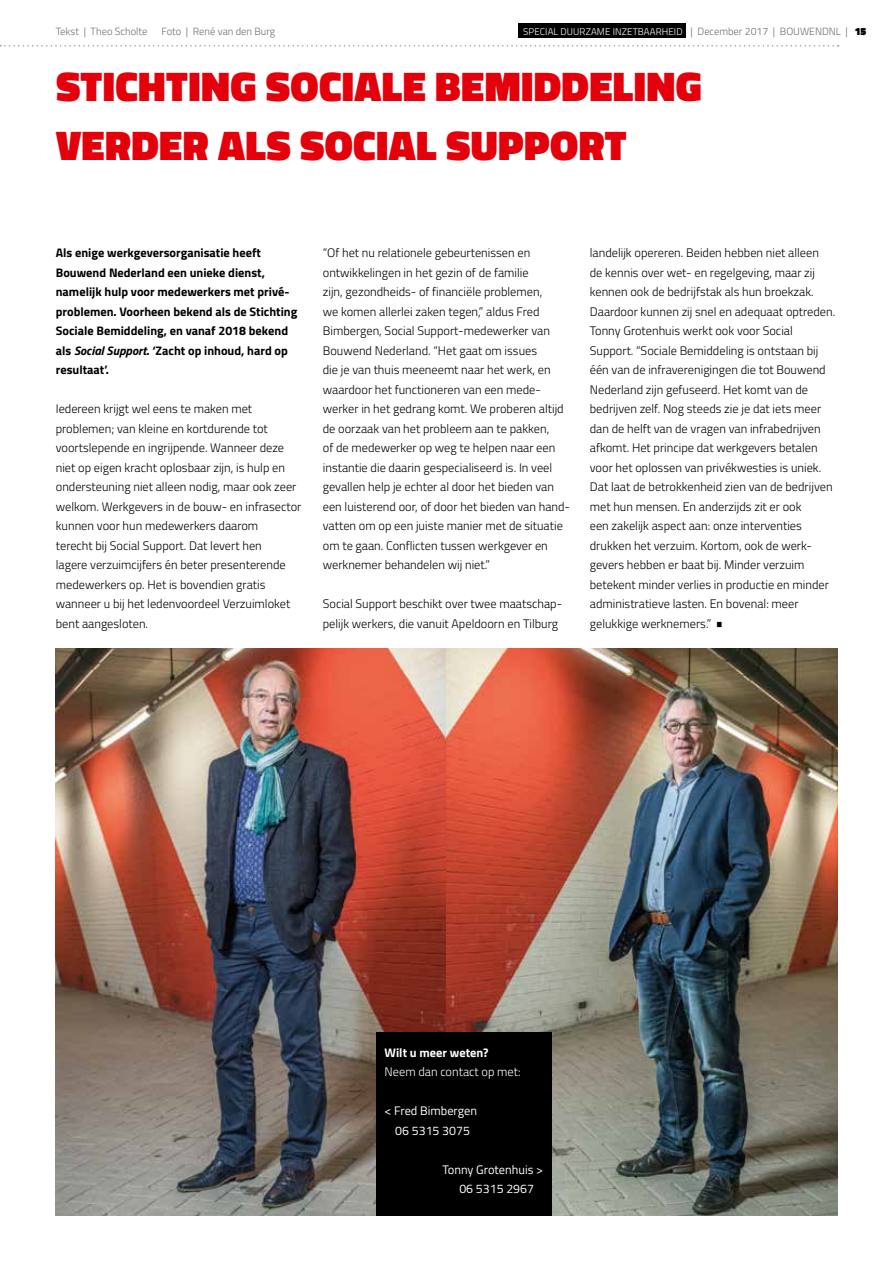
<style>
.page{position:relative;width:893px;height:1263px;background:#fff}
.page>*{position:absolute;margin:0;border:0;box-sizing:border-box;transform-origin:0 0}
.t1{font:900 42px/58.5px "Titillium";letter-spacing:.01em;color:#e3000b}
.t2{font:300 12.3px/19.5px "Titillium";color:#000}
.t3{font:700 12.3px/19.5px "Titillium";color:#000}
.t4{font:12.3px/19.5px "Titillium";color:#fff;text-align:center}
.t5{font:300 12.3px "Titillium";color:#fff}
.t6{font:700 12.3px "Titillium";color:#fff}
.t7{font:300 10.5px "Titillium";color:#6e6e6e}
.t8{font:300 9.75px "Titillium";letter-spacing:.01em;color:#fff}
.s1{font-size:10.5px;color:#6e6e6e}
.s2{font-weight:900;font-size:10.5px;color:#000}
.s3{font-style:italic}
.s4{font-size:18px}
</style>
<div class="page">
<div style="left:519px;top:24px;width:167px;height:14px;background:#000"></div>
<svg style="left:0;top:45px;width:839px;height:2px"></svg>
<img style="left:56px;top:648px;width:391px;height:567px">
<img style="left:447px;top:648px;width:390px;height:567px">
<div style="left:376px;top:1032px;width:176px;height:183px;background:#000"></div>
<p class="t7" style="left:56px;top:23px;width:93px">Tekst | Theo Scholte</p>
<p class="t7" style="left:161px;top:23px;width:115px">Foto | René van den Burg</p>
<p class="t8" style="left:523px;top:24px;width:344px">SPECIAL DUURZAME INZETBAARHEID <span class="s1">| December 2017 | BOUWENDNL |</span> <span class="s2">15</span></p>
<h1 class="t1" style="left:56px;top:57px;width:647px">STICHTING SOCIALE BEMIDDELING<br>VERDER ALS SOCIAL SUPPORT</h1>
<p class="t3" style="left:56px;top:242px;width:243px">Als enige werkgeversorganisatie heeft Bouwend Nederland een unieke dienst, namelijk hulp voor medewerkers met privé&shy;problemen. Voorheen bekend als de Stichting Sociale Bemiddeling, en vanaf 2018 bekend als <span class="s3">Social Support</span>. ‘Zacht op inhoud, hard op resultaat’.</p>
<p class="t2" style="left:56px;top:398px;width:247px">Iedereen krijgt wel eens te maken met problemen; van kleine en kortdurende tot voortslepende en ingrijpende. Wanneer deze niet op eigen kracht oplosbaar zijn, is hulp en ondersteuning niet alleen nodig, maar ook zeer welkom. Werkgevers in de bouw- en infrasector kunnen voor hun medewerkers daarom<br>terecht bij Social Support. Dat levert hen<br>lagere verzuimcijfers én beter presenterende medewerkers op. Het is bovendien gratis wanneer u bij het ledenvoordeel Verzuimloket bent aangesloten.</p>
<p class="t2" style="left:323px;top:242px;width:249px">“Of het nu relationele gebeurtenissen en ontwikkelingen in het gezin of de familie<br>zijn, gezondheids- of financiële problemen,<br>we komen allerlei zaken tegen,” aldus Fred Bimbergen, Social Support-medewerker van Bouwend Nederland. “Het gaat om issues<br>die je van thuis meeneemt naar het werk, en waardoor het functioneren van een mede&shy;werker in het gedrang komt. We proberen altijd de oorzaak van het probleem aan te pakken,<br>of de medewerker op weg te helpen naar een instantie die daarin gespecialiseerd is. In veel gevallen help je echter al door het bieden van een luisterend oor, of door het bieden van hand&shy;vatten om op een juiste manier met de situatie om te gaan. Conflicten tussen werkgever en werknemer behandelen wij niet.”</p>
<p class="t2" style="left:323px;top:593px;width:241px">Social Support beschikt over twee maatschap&shy;pelijk werkers, die vanuit Apeldoorn en Tilburg</p>
<p class="t2" style="left:590px;top:242px;width:247px">landelijk opereren. Beiden hebben niet alleen<br>de kennis over wet- en regelgeving, maar zij kennen ook de bedrijfstak als hun broekzak.<br>Daardoor kunnen zij snel en adequaat optreden.<br>Tonny Grotenhuis werkt ook voor Social Support. “Sociale Bemiddeling is ontstaan bij één van de infraverenigingen die tot Bouwend Nederland zijn gefuseerd. Het komt van de bedrijven zelf. Nog steeds zie je dat iets meer dan de helft van de vragen van infrabedrijven afkomt. Het principe dat werkgevers betalen voor het oplossen van privékwesties is uniek.<br>Dat laat de betrokkenheid zien van de bedrijven met hun mensen. En anderzijds zit er ook<br>een zakelijk aspect aan: onze interventies drukken het verzuim. Kortom, ook de werk&shy;gevers hebben er baat bij. Minder verzuim betekent minder verlies in productie en minder administratieve lasten. En bovenal: meer gelukkige werknemers.” <span class="s4">•</span></p>
<p class="t6" style="left:385px;top:1043px;width:105px">Wilt u meer weten?</p>
<p class="t5" style="left:385px;top:1063px;width:138px">Neem dan contact op met:</p>
<p class="t4" style="left:385px;top:1100px;width:94px">&lt; Fred Bimbergen<br>06 5315 3075</p>
<p class="t4" style="left:459px;top:1159px;width:85px;text-align:left;text-indent:-17px">Tonny Grotenhuis &gt;<br>06 5315 2967</p>
</div>
